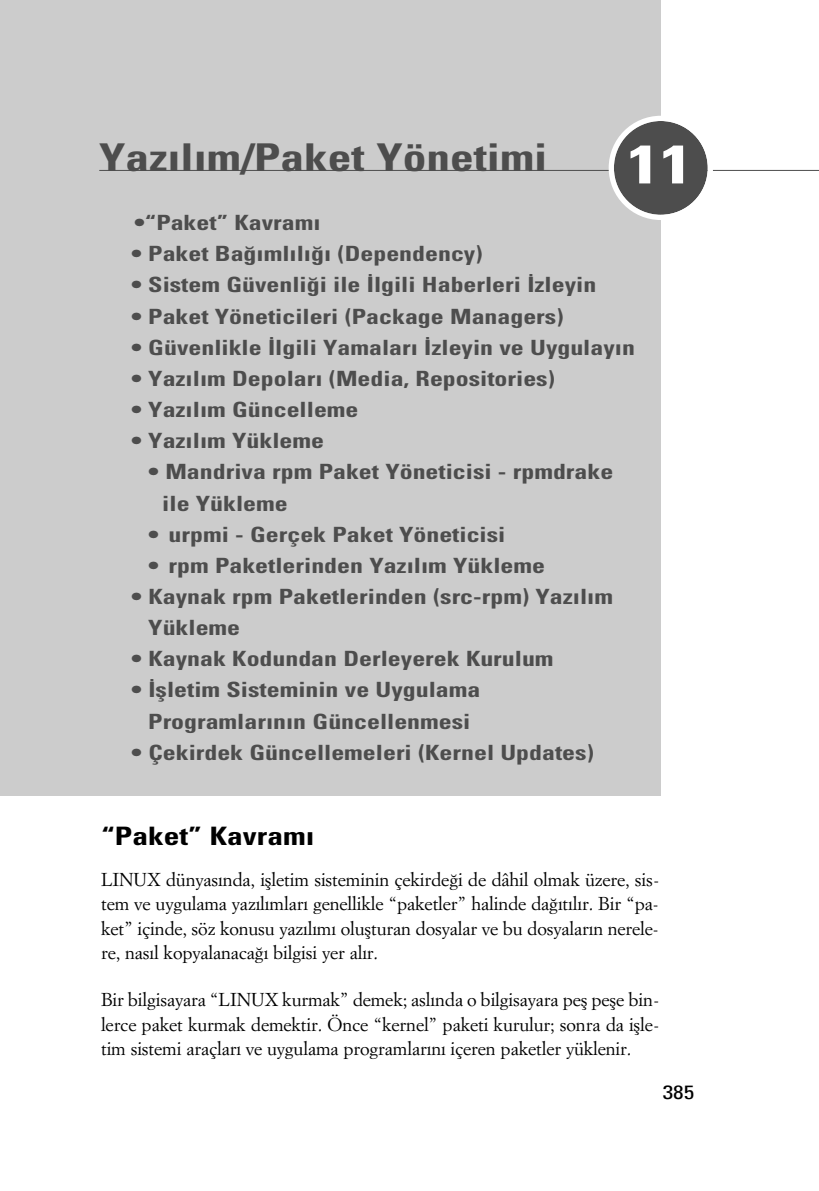
<style>
.page{position:relative;width:819px;height:1191px;background:#fff}
.page>*{position:absolute;margin:0;border:0;box-sizing:border-box;transform-origin:0 0}
.t1{font:700 condensed 54.25px "Univers";color:#fff;scale:1.35 1}
.t2{font:700 condensed 38.32px "Univers";color:#4d4d4d;scale:1.24 1}
.t3{font:700 condensed 25.38px "Univers";color:#000;scale:1.24 1}
.t4{font:700 condensed 21px/31.2px "Univers";color:#4d4d4d;scale:1.23 1}
.t5{font:condensed 19.25px "Univers";color:#000;scale:1.23 1}
.t6{font:18.38px/24.5px "Simoncini Garamond";letter-spacing:-.01em;color:#000;text-align:justify}
</style>
<div class="page">
<div style="left:0;top:0;width:661px;height:795px;background:#ccc"></div>
<hr style="left:99px;top:170px;width:720px;height:1px;background:#4d4d4d">
<svg style="left:608px;top:116px;width:105px;height:104px"></svg>
<h2 class="t2" style="left:99px;top:133px;width:363px">Yaz›l›m/Paket Yönetimi</h2>
<h1 class="t1" style="left:627px;top:131px;width:50px">11</h1>
<p class="t4" style="left:134px;top:207px;width:153px">•“Paket” Kavram›</p>
<p class="t4" style="left:131px;top:238px;width:287px">• Paket Ba¤›ml›l›¤› (Dependency)</p>
<p class="t4" style="left:131px;top:269px;width:379px">• Sistem Güvenli¤i ile ‹lgili Haberleri ‹zleyin</p>
<p class="t4" style="left:131px;top:300px;width:353px">• Paket Yöneticileri (Package Managers)</p>
<p class="t4" style="left:131px;top:331px;width:411px">• Güvenlikle ‹lgili Yamalar› ‹zleyin ve Uygulay›n</p>
<p class="t4" style="left:131px;top:362px;width:346px">• Yaz›l›m Depolar› (Media, Repositories)</p>
<p class="t4" style="left:131px;top:393px;width:186px">• Yaz›l›m Güncelleme</p>
<p class="t4" style="left:131px;top:425px;width:158px">• Yaz›l›m Yükleme</p>
<p class="t4" style="left:162px;top:456px;width:368px;text-indent:-14px">• Mandriva rpm Paket Yöneticisi - rpmdrake ile Yükleme</p>
<p class="t4" style="left:148px;top:518px;width:292px">• urpmi - Gerçek Paket Yöneticisi</p>
<p class="t4" style="left:148px;top:549px;width:324px">• rpm Paketlerinden Yaz›l›m Yükleme</p>
<p class="t4" style="left:148px;top:580px;width:379px;text-indent:-17px">• Kaynak rpm Paketlerinden (src-rpm) Yaz›l›m<br>Yükleme</p>
<p class="t4" style="left:131px;top:643px;width:345px">• Kaynak Kodundan Derleyerek Kurulum</p>
<p class="t4" style="left:131px;top:674px;width:285px;text-align:center">• ‹flletim Sisteminin ve Uygulama<br>Programlar›n›n Güncellenmesi</p>
<p class="t4" style="left:131px;top:736px;width:377px">• Çekirdek Güncellemeleri (Kernel Updates)</p>
<p class="t3" style="left:101px;top:820px;width:173px">“Paket” Kavram›</p>
<p class="t6" style="left:101px;top:866px;width:559px">LINUX dünyas›nda, iflletim sisteminin çekirde¤i de dâhil olmak üzere, sis&shy;tem ve uygulama yaz›l›mlar› genellikle “paketler” halinde da¤›t›l›r. Bir “pa&shy;ket” içinde, söz konusu yaz›l›m› oluflturan dosyalar ve bu dosyalar›n nerele&shy;re, nas›l kopyalanaca¤› bilgisi yer al›r.</p>
<p class="t6" style="left:101px;top:987px;width:559px">Bir bilgisayara “LINUX kurmak” demek; asl›nda o bilgisayara pefl pefle bin&shy;lerce paket kurmak demektir. Önce “kernel” paketi kurulur; sonra da iflle&shy;tim sistemi araçlar› ve uygulama programlar›n› içeren paketler yüklenir.</p>
<p class="t5" style="left:662px;top:1080px;width:27px">385</p>
</div>
